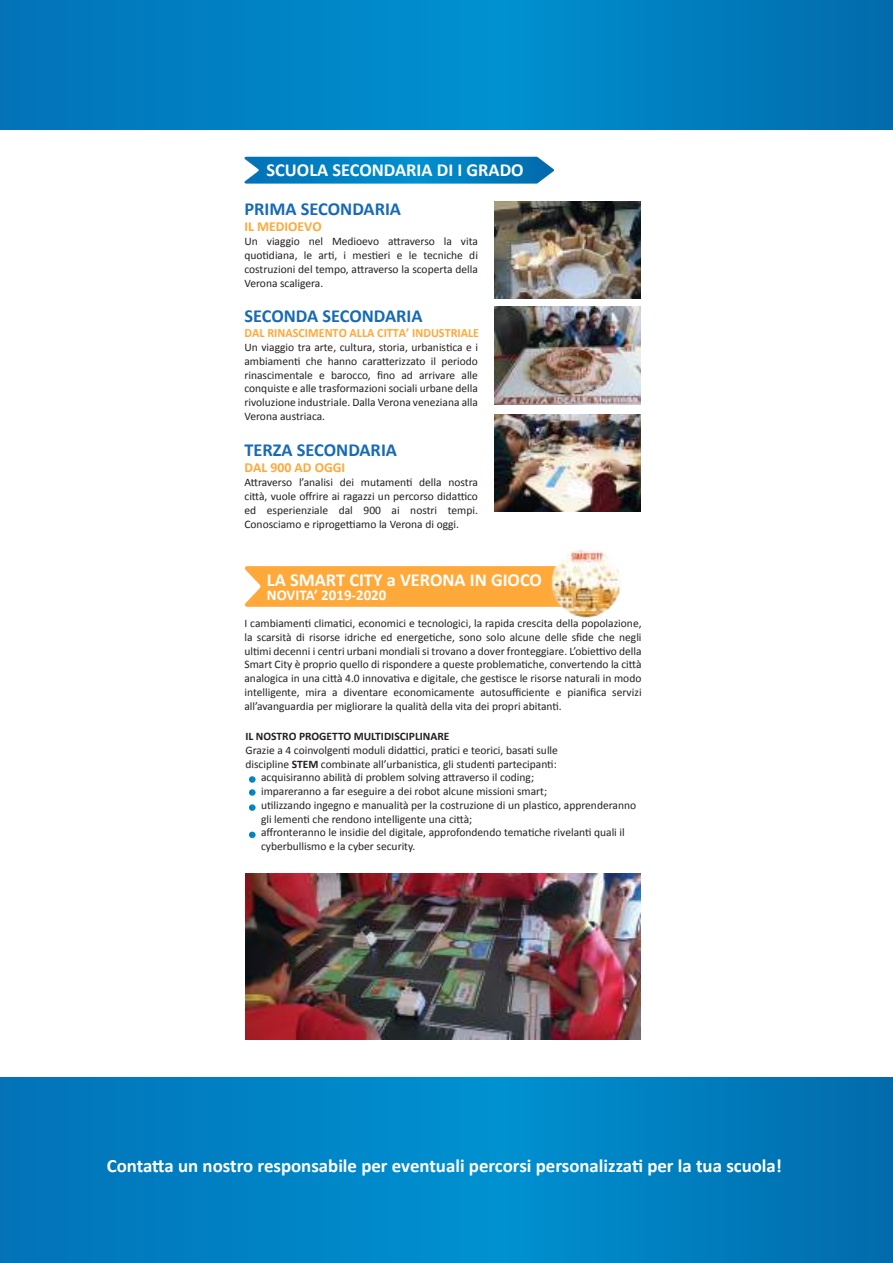
<style>
.page{position:relative;width:893px;height:1263px;background:#fff}
.page>*{position:absolute;margin:0;border:0;box-sizing:border-box;transform-origin:0 0}
.t1{font:700 18.9px "Calibri";color:#fff}
.t2{font:700 18.45px "Calibri";color:#fff}
.t3{font:700 18.45px "Calibri";color:#176ab3}
.t4{font:700 15px "Calibri";color:#fff}
.t5{font:700 13.8px "Calibri";color:#fea93a}
.t6{font:700 12.6px "Calibri";color:#fea93a;scale:.96 1}
.t7{font:11.55px/13.8px "Calibri";color:#241f1f;text-align:justify}
.t8{font:700 11.55px "Calibri";color:#241f1f}
.s1{font-weight:700}
</style>
<div class="page">
<svg style="left:0;top:1078px;width:893px;height:185px;background:#007fc1"></svg>
<svg style="left:0;top:0;width:893px;height:129px;background:#007fc1"></svg>
<svg style="left:244px;top:157px;width:310px;height:27px;background:#1087c5"></svg>
<img style="left:494px;top:201px;width:147px;height:98px">
<img style="left:494px;top:307px;width:147px;height:97px">
<img style="left:494px;top:414px;width:147px;height:98px">
<svg style="left:245px;top:566px;width:280px;height:41px;background:#feab40"></svg>
<img style="left:525px;top:549px;width:96px;height:69px">
<svg style="left:249px;top:789px;width:7px;height:7px"></svg>
<svg style="left:249px;top:776px;width:7px;height:7px"></svg>
<svg style="left:249px;top:804px;width:7px;height:7px"></svg>
<svg style="left:249px;top:832px;width:7px;height:6px"></svg>
<img style="left:245px;top:874px;width:396px;height:165px">
<h2 class="t2" style="left:266px;top:157px;width:259px">SCUOLA SECONDARIA DI I GRADO</h2>
<h2 class="t3" style="left:244px;top:196px;width:158px">PRIMA SECONDARIA</h2>
<p class="t5" style="left:244px;top:217px;width:79px">IL MEDIOEVO</p>
<p class="t7" style="left:244px;top:234px;width:235px">Un viaggio nel Medioevo attraverso la vita quotidiana, le arti, i mestieri e le tecniche di costruzioni del tempo, attraverso la scoperta della Verona scaligera.</p>
<h2 class="t3" style="left:244px;top:303px;width:180px">SECONDA SECONDARIA</h2>
<p class="t6" style="left:244px;top:324px;width:246px">DAL RINASCIMENTO ALLA CITTA’ INDUSTRIALE</p>
<p class="t7" style="left:244px;top:340px;width:235px">Un viaggio tra arte, cultura, storia, urbanistica e i ambiamenti che hanno caratterizzato il periodo rinascimentale e barocco, fino ad arrivare alle conquiste e alle trasformazioni sociali urbane della rivoluzione industriale. Dalla Verona veneziana alla Verona austriaca.</p>
<h2 class="t3" style="left:244px;top:437px;width:154px">TERZA SECONDARIA</h2>
<p class="t5" style="left:244px;top:458px;width:102px">DAL 900 AD OGGI</p>
<p class="t7" style="left:244px;top:475px;width:235px">Attraverso l’analisi dei mutamenti della nostra città, vuole offrire ai ragazzi un percorso didattico ed esperienziale dal 900 ai nostri tempi.<br>Conosciamo e riprogettiamo la Verona di oggi.</p>
<h2 class="t2" style="left:267px;top:567px;width:277px">LA SMART CITY a VERONA IN GIOCO</h2>
<p class="t4" style="left:267px;top:584px;width:121px">NOVITA’ 2019-2020</p>
<p class="t7" style="left:244px;top:616px;width:399px">I cambiamenti climatici, economici e tecnologici, la rapida crescita della popolazione, la scarsità di risorse idriche ed energetiche, sono solo alcune delle sfide che negli ultimi decenni i centri urbani mondiali si trovano a dover fronteggiare. L’obiettivo della Smart City è proprio quello di rispondere a queste problematiche, convertendo la città analogica in una città 4.0 innovativa e digitale, che gestisce le risorse naturali in modo intelligente, mira a diventare economicamente autosufficiente e pianifica servizi all’avanguardia per migliorare la qualità della vita dei propri abitanti.</p>
<p class="t8" style="left:245px;top:728px;width:206px">IL NOSTRO PROGETTO MULTIDISCIPLINARE</p>
<p class="t7" style="left:245px;top:742px;width:314px">Grazie a 4 coinvolgenti moduli didattici, pratici e teorici, basati sulle</p>
<p class="t7" style="left:245px;top:756px;width:313px">discipline <span class="s1">STEM</span> combinate all’urbanistica, gli studenti partecipanti:</p>
<p class="t7" style="left:261px;top:770px;width:275px">acquisiranno abilità di problem solving attraverso il coding;</p>
<p class="t7" style="left:261px;top:784px;width:288px">impareranno a far eseguire a dei robot alcune missioni smart;</p>
<p class="t7" style="left:261px;top:798px;width:377px">utilizzando ingegno e manualità per la costruzione di un plastico, apprenderanno</p>
<p class="t7" style="left:261px;top:811px;width:213px">gli lementi che rendono intelligente una città;</p>
<p class="t7" style="left:261px;top:825px;width:365px">affronteranno le insidie del digitale, approfondendo tematiche rivelanti quali il</p>
<p class="t7" style="left:261px;top:839px;width:156px">cyberbullismo e la cyber security.</p>
<h1 class="t1" style="left:107px;top:1152px;width:677px">Contatta un nostro responsabile per eventuali percorsi personalizzati per la tua scuola!</h1>
</div>
